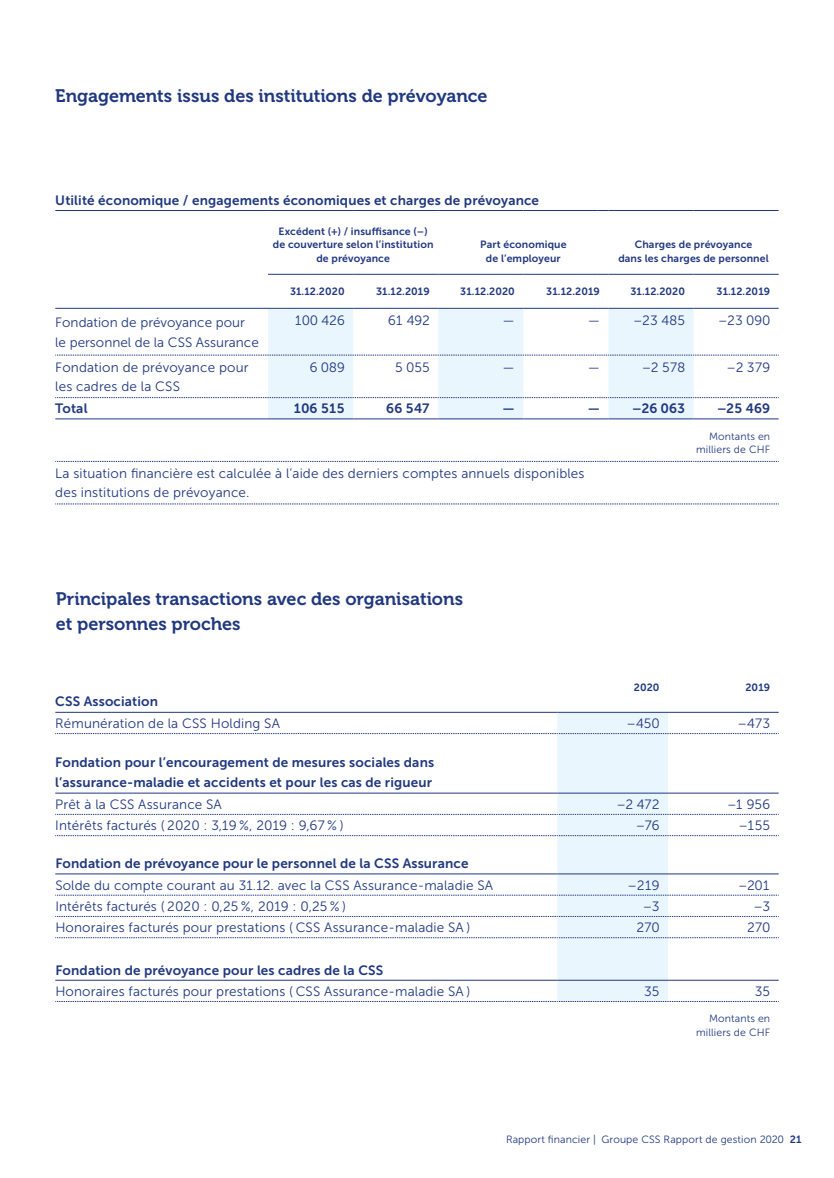
<style>
.page{position:relative;width:834px;height:1178px;background:#fff}
.page>*{position:absolute;margin:0;border:0;box-sizing:border-box;transform-origin:0 0}
.t1{font:18px/25.5px "Museo 700";letter-spacing:-.005em;color:#203880}
.t2{font:13.5px/19.5px "Museo Sans 300";letter-spacing:.01em;color:#203880}
.t3{font:13.5px/19.5px "Museo Sans 700";letter-spacing:.01em;color:#203880}
.t4{font:10.5px/13.5px "Museo Sans 700";letter-spacing:.01em;color:#203880;text-align:center}
.t5{font:10.5px/13.5px "Museo Sans 300";letter-spacing:.01em;color:#203880;text-align:right}
.s1{font-family:"Museo Sans 700"}
</style>
<div class="page">
<svg style="left:268px;top:309px;width:425px;height:110px;fill:#eaf6fe"></svg>
<hr style="left:55px;top:210px;width:213px;height:1px;background:#203880">
<hr style="left:268px;top:210px;width:85px;height:1px;background:#203880">
<hr style="left:353px;top:210px;width:85px;height:1px;background:#203880">
<hr style="left:438px;top:210px;width:85px;height:1px;background:#203880">
<hr style="left:523px;top:210px;width:74px;height:1px;background:#203880">
<hr style="left:608px;top:210px;width:85px;height:1px;background:#203880">
<hr style="left:693px;top:210px;width:85px;height:1px;background:#203880">
<hr style="left:268px;top:274px;width:85px;height:1px;background:#203880">
<hr style="left:353px;top:274px;width:85px;height:1px;background:#203880">
<hr style="left:438px;top:274px;width:85px;height:1px;background:#203880">
<hr style="left:523px;top:274px;width:74px;height:1px;background:#203880">
<hr style="left:608px;top:274px;width:85px;height:1px;background:#203880">
<hr style="left:693px;top:274px;width:85px;height:1px;background:#203880">
<hr style="left:55px;top:308px;width:213px;height:1px;background:#203880">
<hr style="left:55px;top:419px;width:213px;height:1px;background:#203880">
<svg style="left:55px;top:461px;width:723px;height:1px"></svg>
<svg style="left:55px;top:504px;width:723px;height:1px"></svg>
<hr style="left:268px;top:308px;width:85px;height:1px;background:#203880">
<hr style="left:353px;top:308px;width:85px;height:1px;background:#203880">
<hr style="left:438px;top:308px;width:85px;height:1px;background:#203880">
<hr style="left:523px;top:308px;width:74px;height:1px;background:#203880">
<hr style="left:608px;top:308px;width:85px;height:1px;background:#203880">
<hr style="left:693px;top:308px;width:85px;height:1px;background:#203880">
<svg style="left:55px;top:355px;width:723px;height:1px"></svg>
<svg style="left:55px;top:397px;width:723px;height:1px"></svg>
<hr style="left:268px;top:419px;width:85px;height:1px;background:#203880">
<hr style="left:353px;top:419px;width:85px;height:1px;background:#203880">
<hr style="left:438px;top:419px;width:85px;height:1px;background:#203880">
<hr style="left:523px;top:419px;width:74px;height:1px;background:#203880">
<hr style="left:608px;top:419px;width:85px;height:1px;background:#203880">
<hr style="left:693px;top:419px;width:85px;height:1px;background:#203880">
<svg style="left:55px;top:712px;width:723px;height:290px"></svg>
<h1 class="t1" style="left:55px;top:83px;width:433px">Engagements issus des institutions de prévoyance</h1>
<p class="t3" style="left:55px;top:190px;width:485px">Utilité économique / engagements économiques et charges de prévoyance</p>
<p class="t4" style="left:273px;top:224px;width:162px">Excédent (+) / insuffisance (–) de couverture selon l’institution de prévoyance</p>
<p class="t4" style="left:480px;top:238px;width:88px">Part économique de l’employeur</p>
<p class="t4" style="left:618px;top:238px;width:152px">Charges de prévoyance<br>dans les charges de personnel</p>
<p class="t4" style="left:290px;top:285px;width:56px">31.12.2020</p>
<p class="t4" style="left:376px;top:285px;width:55px">31.12.2019</p>
<p class="t4" style="left:460px;top:285px;width:56px">31.12.2020</p>
<p class="t4" style="left:546px;top:285px;width:55px">31.12.2019</p>
<p class="t4" style="left:630px;top:285px;width:56px">31.12.2020</p>
<p class="t4" style="left:716px;top:285px;width:55px">31.12.2019</p>
<p class="t2" style="left:55px;top:313px;width:205px">Fondation de prévoyance pour le personnel de la CSS Assurance</p>
<p class="t2" style="left:294px;top:310px;width:52px">100 426</p>
<p class="t2" style="left:388px;top:310px;width:43px">61 492</p>
<p class="t2" style="left:502px;top:310px;width:14px">—</p>
<p class="t2" style="left:587px;top:310px;width:14px">—</p>
<p class="t2" style="left:633px;top:310px;width:53px">–23 485</p>
<p class="t2" style="left:718px;top:310px;width:54px">–23 090</p>
<p class="t2" style="left:55px;top:357px;width:195px">Fondation de prévoyance pour les cadres de la CSS</p>
<p class="t2" style="left:310px;top:357px;width:36px">6 089</p>
<p class="t2" style="left:395px;top:357px;width:36px">5 055</p>
<p class="t2" style="left:502px;top:357px;width:14px">—</p>
<p class="t2" style="left:587px;top:357px;width:14px">—</p>
<p class="t2" style="left:641px;top:357px;width:45px">–2 578</p>
<p class="t2" style="left:726px;top:357px;width:45px">–2 379</p>
<p class="t3" style="left:55px;top:399px;width:34px">Total</p>
<p class="t3" style="left:293px;top:399px;width:53px">106 515</p>
<p class="t3" style="left:386px;top:399px;width:45px">66 547</p>
<p class="t3" style="left:502px;top:399px;width:14px">—</p>
<p class="t3" style="left:587px;top:399px;width:99px">— –26 063</p>
<p class="t3" style="left:717px;top:399px;width:55px">–25 469</p>
<p class="t5" style="left:696px;top:429px;width:75px">Montants en milliers de CHF</p>
<p class="t2" style="left:55px;top:464px;width:530px">La situation financière est calculée à l’aide des derniers comptes annuels disponibles des institutions de prévoyance.</p>
<h1 class="t1" style="left:56px;top:586px;width:409px">Principales transactions avec des organisations et personnes proches</h1>
<p class="t3" style="left:55px;top:691px;width:104px">CSS Association</p>
<p class="t4" style="left:633px;top:681px;width:27px">2020</p>
<p class="t4" style="left:745px;top:681px;width:26px">2019</p>
<p class="t2" style="left:55px;top:714px;width:226px">Rémunération de la CSS Holding SA</p>
<p class="t2" style="left:626px;top:714px;width:35px">–450</p>
<p class="t2" style="left:737px;top:714px;width:34px">–473</p>
<p class="t3" style="left:55px;top:753px;width:380px">Fondation pour l’encouragement de mesures sociales dans l’assurance-maladie et accidents et pour les cas de rigueur</p>
<p class="t2" style="left:55px;top:794px;width:168px">Prêt à la CSS Assurance SA</p>
<p class="t2" style="left:616px;top:794px;width:45px">–2 472</p>
<p class="t2" style="left:726px;top:794px;width:45px">–1 956</p>
<p class="t2" style="left:55px;top:816px;width:290px">Intérêts facturés ( 2020 : 3,19 %, 2019 : 9,67 % )</p>
<p class="t2" style="left:635px;top:816px;width:25px">–76</p>
<p class="t2" style="left:738px;top:816px;width:33px">–155</p>
<p class="t3" style="left:55px;top:854px;width:414px">Fondation de prévoyance pour le personnel de la CSS Assurance</p>
<p class="t2" style="left:55px;top:875px;width:439px">Solde du compte courant au 31.12. avec la CSS Assurance-maladie SA</p>
<p class="t2" style="left:627px;top:875px;width:33px">–219</p>
<p class="t2" style="left:737px;top:875px;width:34px">–201</p>
<p class="t2" style="left:55px;top:896px;width:292px">Intérêts facturés ( 2020 : 0,25 %, 2019 : 0,25 % )</p>
<p class="t2" style="left:642px;top:896px;width:18px">–3</p>
<p class="t2" style="left:753px;top:896px;width:18px">–3</p>
<p class="t2" style="left:55px;top:918px;width:416px">Honoraires facturés pour prestations ( CSS Assurance-maladie SA )</p>
<p class="t2" style="left:636px;top:918px;width:24px">270</p>
<p class="t2" style="left:747px;top:918px;width:24px">270</p>
<p class="t3" style="left:55px;top:960px;width:329px">Fondation de prévoyance pour les cadres de la CSS</p>
<p class="t2" style="left:55px;top:981px;width:416px">Honoraires facturés pour prestations ( CSS Assurance-maladie SA )</p>
<p class="t2" style="left:644px;top:981px;width:17px">35</p>
<p class="t2" style="left:754px;top:981px;width:17px">35</p>
<p class="t5" style="left:696px;top:1012px;width:75px">Montants en milliers de CHF</p>
<p class="t5" style="left:506px;top:1133px;width:297px">Rapport financier | Groupe CSS Rapport de gestion 2020 <span class="s1">21</span></p>
</div>
